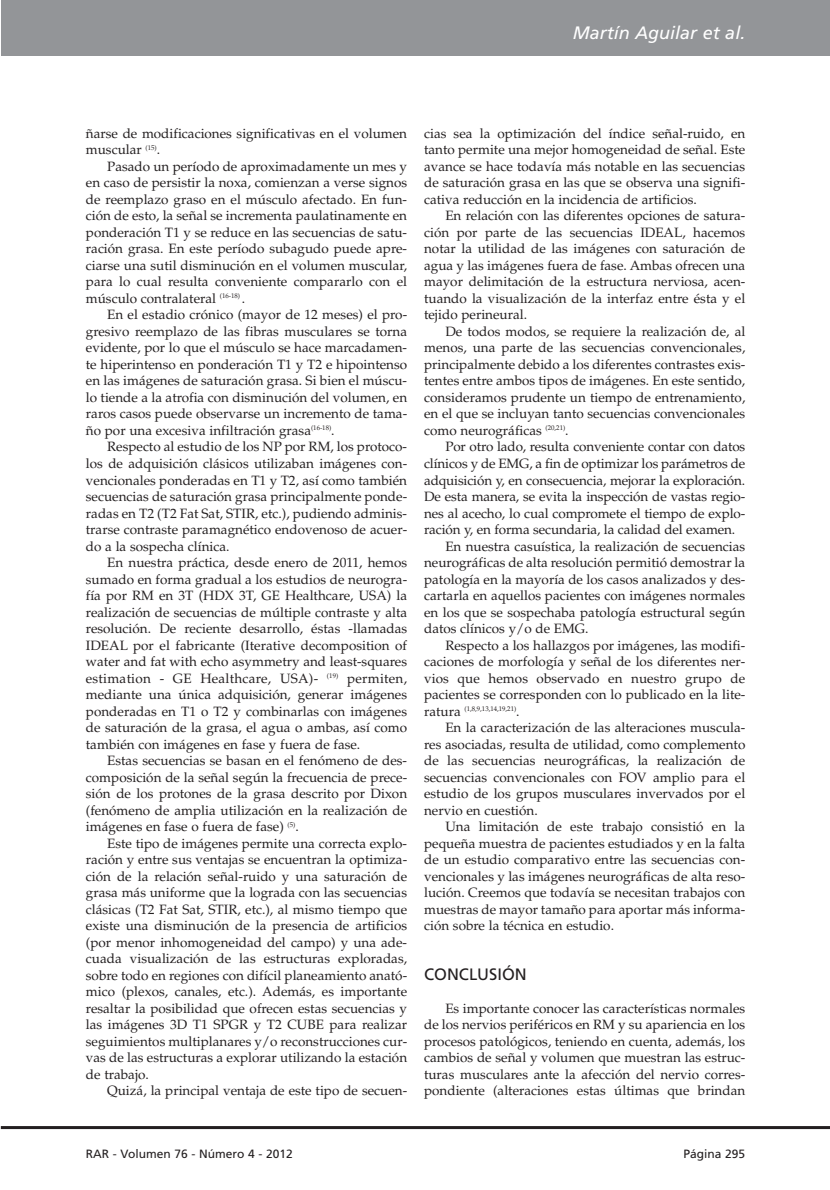
<style>
.page{position:relative;width:830px;height:1190px;background:#fff}
.page>*{position:absolute;margin:0;border:0;box-sizing:border-box;transform-origin:0 0}
.t1{font:italic 18px "Frutiger";color:#fff}
.t2{font:16.5px "Frutiger";color:#231f20}
.t3{font:13.5px/16.5px "Palatino";color:#231f20;text-align:justify}
.t4{font:12px "Frutiger";color:#231f20}
.t5{font:6.75px "Palatino";color:#231f20}
.s1{font-size:13.5px}
</style>
<div class="page">
<div style="left:1px;top:0;width:829px;height:56px;background:#939598"></div>
<hr style="left:1px;top:1126px;width:829px;height:3px;background:#231f20">
<h1 class="t1" style="left:572px;top:26px;width:174px">Martín Aguilar et al.</h1>
<p class="t3" style="left:86px;top:127px;width:323px">ñarse de modificaciones significativas en el volumen muscular <sup>(15)</sup>.</p>
<p class="t3" style="left:86px;top:160px;width:323px;text-indent:21px">Pasado un período de aproximadamente un mes y en caso de persistir la noxa, comienzan a verse signos de reemplazo graso en el músculo afectado. En fun&shy;ción de esto, la señal se incrementa paulatinamente en ponderación T1 y se reduce en las secuencias de satu&shy;ración grasa. En este período subagudo puede apre&shy;ciarse una sutil disminución en el volumen muscular, para lo cual resulta conveniente compararlo con el músculo contralateral <sup>(16-18)</sup> .</p>
<p class="t3" style="left:86px;top:308px;width:323px;text-indent:21px">En el estadio crónico (mayor de 12 meses) el pro&shy;gresivo reemplazo de las fibras musculares se torna evidente, por lo que el músculo se hace marcadamen&shy;te hiperintenso en ponderación T1 y T2 e hipointenso en las imágenes de saturación grasa. Si bien el múscu&shy;lo tiende a la atrofia con disminución del volumen, en raros casos puede observarse un incremento de tama&shy;ño por una excesiva infiltración grasa<sup>(16-18)</sup>.</p>
<p class="t3" style="left:86px;top:440px;width:323px;text-indent:21px">Respecto al estudio de los NP por RM, los protoco&shy;los de adquisición clásicos utilizaban imágenes con&shy;vencionales ponderadas en T1 y T2, así como también secuencias de saturación grasa principalmente ponde&shy;radas en T2 (T2 Fat Sat, STIR, etc.), pudiendo adminis&shy;trarse contraste paramagnético endovenoso de acuer&shy;do a la sospecha clínica.</p>
<p class="t3" style="left:86px;top:556px;width:323px;text-indent:21px">En nuestra práctica, desde enero de 2011, hemos sumado en forma gradual a los estudios de neurogra&shy;fía por RM en 3T (HDX 3T, GE Healthcare, USA) la realización de secuencias de múltiple contraste y alta resolución. De reciente desarrollo, éstas -llamadas IDEAL por el fabricante (Iterative decomposition of water and fat with echo asymmetry and least-squares estimation - GE Healthcare, USA)- <sup>(19)</sup> permiten, mediante una única adquisición, generar imágenes ponderadas en T1 o T2 y combinarlas con imágenes de saturación de la grasa, el agua o ambas, así como también con imágenes en fase y fuera de fase.</p>
<p class="t3" style="left:86px;top:754px;width:323px;text-indent:21px">Estas secuencias se basan en el fenómeno de des&shy;composición de la señal según la frecuencia de prece&shy;sión de los protones de la grasa descrito por Dixon (fenómeno de amplia utilización en la realización de imágenes en fase o fuera de fase) <sup>(5)</sup>.</p>
<p class="t3" style="left:86px;top:836px;width:323px;text-indent:21px">Este tipo de imágenes permite una correcta explo&shy;ración y entre sus ventajas se encuentran la optimiza&shy;ción de la relación señal-ruido y una saturación de grasa más uniforme que la lograda con las secuencias clásicas (T2 Fat Sat, STIR, etc.), al mismo tiempo que existe una disminución de la presencia de artificios (por menor inhomogeneidad del campo) y una ade&shy;cuada visualización de las estructuras exploradas, sobre todo en regiones con difícil planeamiento anató&shy;mico (plexos, canales, etc.). Además, es importante resaltar la posibilidad que ofrecen estas secuencias y las imágenes 3D T1 SPGR y T2 CUBE para realizar seguimientos multiplanares y/o reconstrucciones cur&shy;vas de las estructuras a explorar utilizando la estación de trabajo.</p>
<p class="t3" style="left:107px;top:1083px;width:301px">Quizá, la principal ventaja de este tipo de secuen-</p>
<p class="t3" style="left:424px;top:126px;width:323px">cias sea la optimización del índice señal-ruido, en tanto permite una mejor homogeneidad de señal. Este avance se hace todavía más notable en las secuencias de saturación grasa en las que se observa una signifi&shy;cativa reducción en la incidencia de artificios.</p>
<p class="t3" style="left:424px;top:209px;width:323px;text-indent:21px">En relación con las diferentes opciones de satura&shy;ción por parte de las secuencias IDEAL, hacemos notar la utilidad de las imágenes con saturación de agua y las imágenes fuera de fase. Ambas ofrecen una mayor delimitación de la estructura nerviosa, acen&shy;tuando la visualización de la interfaz entre ésta y el tejido perineural.</p>
<p class="t3" style="left:424px;top:324px;width:323px;text-indent:21px">De todos modos, se requiere la realización de, al menos, una parte de las secuencias convencionales, principalmente debido a los diferentes contrastes exis&shy;tentes entre ambos tipos de imágenes. En este sentido, consideramos prudente un tiempo de entrenamiento, en el que se incluyan tanto secuencias convencionales como neurográficas <sup>(20,21)</sup>.</p>
<p class="t3" style="left:445px;top:440px;width:301px">Por otro lado, resulta conveniente contar con datos</p>
<p class="t3" style="left:424px;top:457px;width:323px">clínicos y de EMG, a fin de optimizar los parámetros de</p>
<p class="t3" style="left:424px;top:473px;width:323px">adquisición y, en consecuencia, mejorar la exploración.</p>
<p class="t3" style="left:424px;top:490px;width:323px">De esta manera, se evita la inspección de vastas regio-</p>
<p class="t3" style="left:424px;top:506px;width:323px">nes al acecho, lo cual compromete el tiempo de explo-</p>
<p class="t3" style="left:424px;top:523px;width:313px">ración y, en forma secundaria, la calidad del examen.</p>
<p class="t3" style="left:445px;top:539px;width:301px">En nuestra casuística, la realización de secuencias</p>
<p class="t3" style="left:424px;top:556px;width:323px">neurográficas de alta resolución permitió demostrar la</p>
<p class="t3" style="left:424px;top:572px;width:323px">patología en la mayoría de los casos analizados y des-</p>
<p class="t3" style="left:424px;top:588px;width:323px">cartarla en aquellos pacientes con imágenes normales</p>
<p class="t3" style="left:424px;top:605px;width:323px">en los que se sospechaba patología estructural según</p>
<p class="t3" style="left:424px;top:621px;width:166px">datos clínicos y/o de EMG.</p>
<p class="t3" style="left:445px;top:638px;width:301px">Respecto a los hallazgos por imágenes, las modifi-</p>
<p class="t3" style="left:424px;top:654px;width:323px">caciones de morfología y señal de los diferentes ner-</p>
<p class="t3" style="left:424px;top:671px;width:322px">vios que hemos observado en nuestro grupo de</p>
<p class="t3" style="left:424px;top:687px;width:323px">pacientes se corresponden con lo publicado en la lite-</p>
<p class="t5" style="left:424px;top:706px;width:97px"><span class="s1">ratura</span> (1,8,9,13,14,19,21)<span class="s1">.</span></p>
<p class="t3" style="left:424px;top:721px;width:323px;text-indent:21px">En la caracterización de las alteraciones muscula&shy;res asociadas, resulta de utilidad, como complemento de las secuencias neurográficas, la realización de secuencias convencionales con FOV amplio para el estudio de los grupos musculares invervados por el nervio en cuestión.</p>
<p class="t3" style="left:424px;top:820px;width:323px;text-indent:21px">Una limitación de este trabajo consistió en la pequeña muestra de pacientes estudiados y en la falta de un estudio comparativo entre las secuencias con&shy;vencionales y las imágenes neurográficas de alta reso&shy;lución. Creemos que todavía se necesitan trabajos con muestras de mayor tamaño para aportar más informa&shy;ción sobre la técnica en estudio.</p>
<p class="t2" style="left:424px;top:967px;width:104px">CONCLUSIÓN</p>
<p class="t3" style="left:424px;top:1001px;width:323px;text-indent:21px">Es importante conocer las características normales de los nervios periféricos en RM y su apariencia en los procesos patológicos, teniendo en cuenta, además, los cambios de señal y volumen que muestran las estruc&shy;turas musculares ante la afección del nervio corres&shy;pondiente (alteraciones estas últimas que brindan</p>
<p class="t4" style="left:86px;top:1148px;width:208px">RAR - Volumen 76 - Número 4 - 2012</p>
<p class="t4" style="left:683px;top:1148px;width:63px">Página 295</p>
</div>
